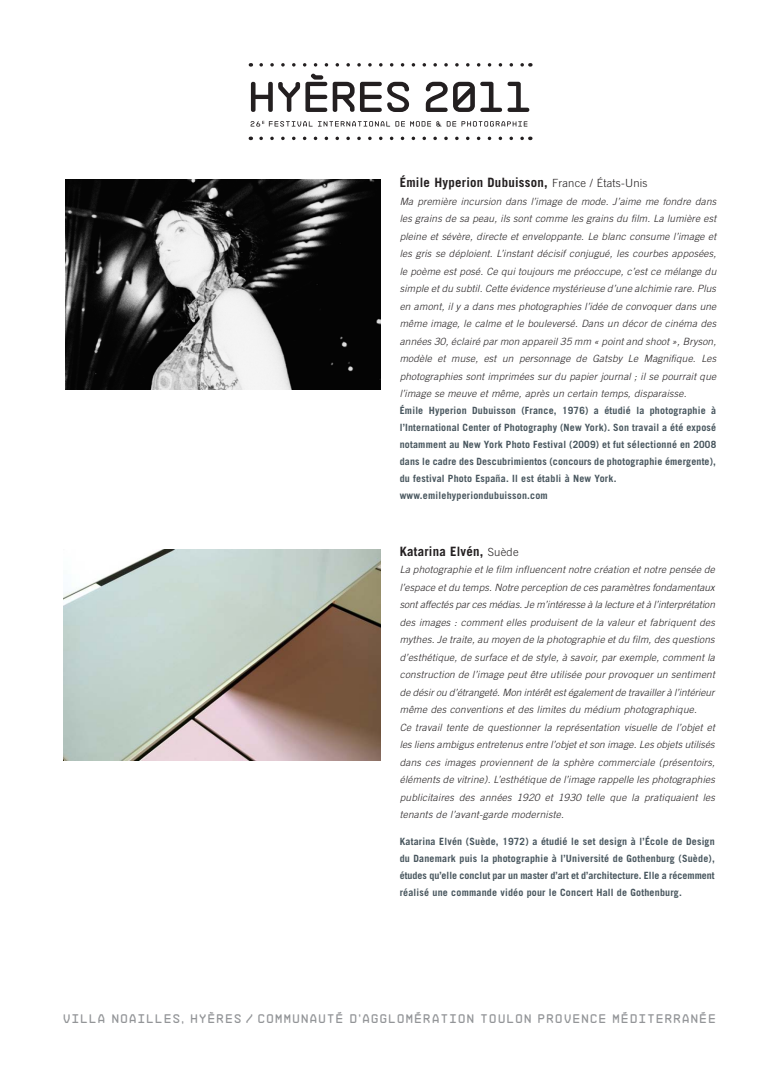
<style>
.page{position:relative;width:780px;height:1088px;background:#fff}
.page>*{position:absolute;margin:0;border:0;box-sizing:border-box;transform-origin:0 0}
.t1{font:700 12.88px "Trade Gothic";letter-spacing:.02em;color:#231f20}
.t2{font:12.5px "NB55 RMS";letter-spacing:.125em;color:#939598}
.t3{font:italic 300 10px/17.5px "Trade Gothic";letter-spacing:.025em;color:#231f20;text-align:justify}
.t4{font:700 10px/16.9px "Trade Gothic";letter-spacing:.02em;color:#48565e}
.s1{font-weight:300;font-size:11.25px}
</style>
<div class="page">
<img style="left:65px;top:180px;width:315px;height:210px">
<img style="left:64px;top:550px;width:316px;height:211px">
<svg style="left:251px;top:74px;width:279px;height:38px"></svg>
<svg style="left:250px;top:121px;width:277px;height:6px"></svg>
<svg style="left:261px;top:137px;width:269px;height:3px"></svg>
<svg style="left:261px;top:63px;width:263px;height:4px"></svg>
<p class="t1" style="left:400px;top:175px;width:249px">Émile Hyperion Dubuisson, <span class="s1">France / États-Unis</span></p>
<p class="t3" style="left:400px;top:192px;width:318px">Ma première incursion dans l’image de mode. J’aime me fondre dans les grains de sa peau, ils sont comme les grains du film. La lumière est pleine et sévère, directe et enveloppante. Le blanc consume l’image et les gris se déploient. L’instant décisif conjugué, les courbes apposées, le poème est posé. Ce qui toujours me préoccupe, c’est ce mélange du simple et du subtil. Cette évidence mystérieuse d’une alchimie rare. Plus en amont, il y a dans mes photographies l’idée de convoquer dans une même image, le calme et le bouleversé. Dans un décor de cinéma des années 30, éclairé par mon appareil 35 mm « point and shoot », Bryson, modèle et muse, est un personnage de Gatsby Le Magnifique. Les photographies sont imprimées sur du papier journal ; il se pourrait que l’image se meuve et même, après un certain temps, disparaisse.</p>
<p class="t4" style="left:400px;top:402px;width:318px">Émile Hyperion Dubuisson (France, 1976) a étudié la photographie à l’International Center of Photography (New York). Son travail a été exposé notamment au New York Photo Festival (2009) et fut sélectionné en 2008 dans le cadre des Descubrimientos (concours de photographie émergente), du festival Photo España. Il est établi à New York. www.emilehyperiondubuisson.com</p>
<p class="t1" style="left:400px;top:543px;width:120px">Katarina Elvén, <span class="s1">Suède</span></p>
<p class="t3" style="left:400px;top:561px;width:317px;text-align:left">La photographie et le film influencent notre création et notre pensée de l’espace et du temps. Notre perception de ces paramètres fondamentaux sont affectés par ces médias. Je m’intéresse à la lecture et à l’interprétation des images : comment elles produisent de la valeur et fabriquent des mythes. Je traite, au moyen de la photographie et du film, des questions d’esthétique, de surface et de style, à savoir, par exemple, comment la construction de l’image peut être utilisée pour provoquer un sentiment de désir ou d’étrangeté. Mon intérêt est également de travailler à l’intérieur même des conventions et des limites du médium photographique.<br>Ce travail tente de questionner la représentation visuelle de l’objet et les liens ambigus entretenus entre l’objet et son image. Les objets utilisés dans ces images proviennent de la sphère commerciale (présentoirs, éléments de vitrine). L’esthétique de l’image rappelle les photographies publicitaires des années 1920 et 1930 telle que la pratiquaient les tenants de l’avant-garde moderniste.</p>
<p class="t4" style="left:400px;top:833px;width:316px;text-align:justify">Katarina Elvén (Suède, 1972) a étudié le set design à l’École de Design du Danemark puis la photographie à l’Université de Gothenburg (Suède), études qu’elle conclut par un master d’art et d’architecture. Elle a récemment réalisé une commande vidéo pour le Concert Hall de Gothenburg.</p>
<p class="t2" style="left:64px;top:1011px;width:653px">VILLA NOAILLES, HYÈRES / COMMUNAUTÉ D’AGGLOMÉRATION TOULON PROVENCE MÉDITERRANÉE</p>
</div>
